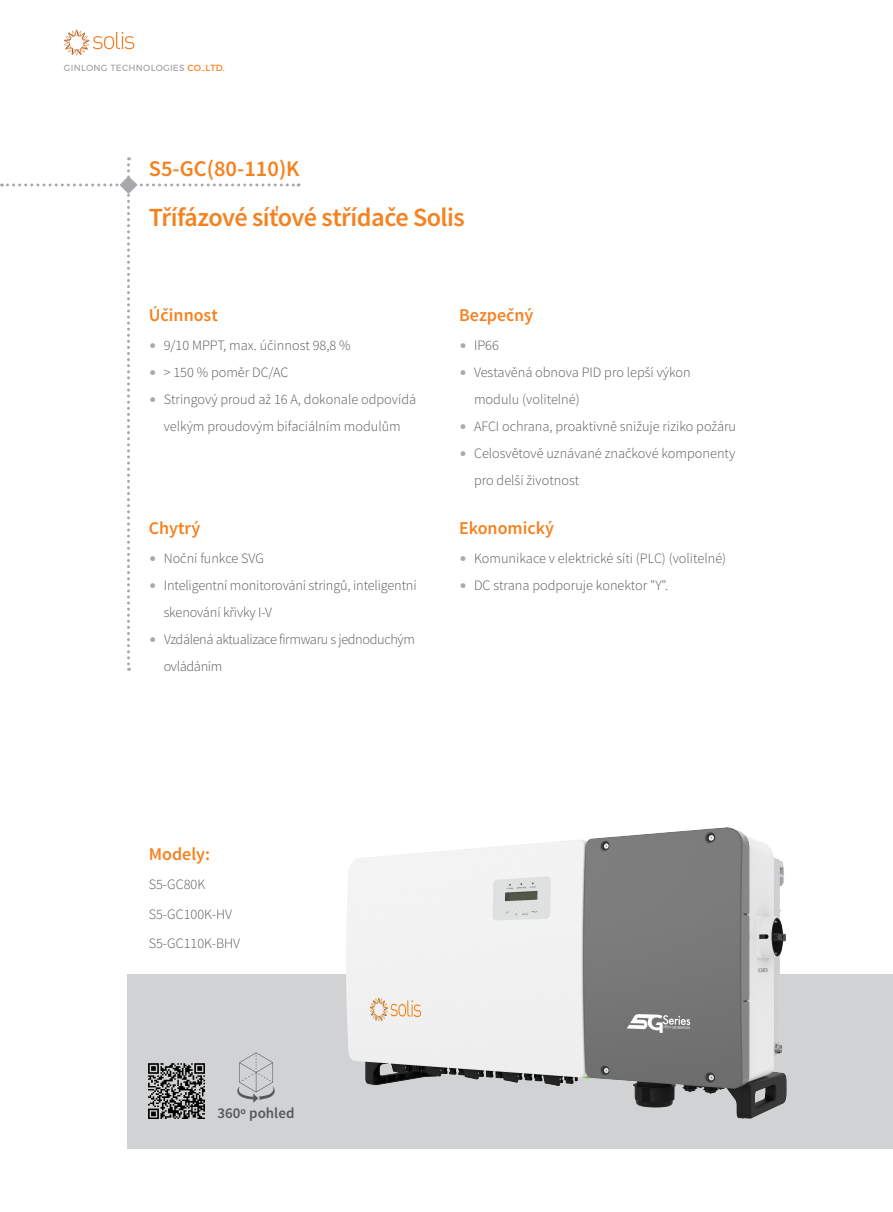
<style>
.page{position:relative;width:893px;height:1212px;background:#fff}
.page>*{position:absolute;margin:0;border:0;box-sizing:border-box;transform-origin:0 0}
.t1{font:600 26.25px "Source Sans Pro";letter-spacing:-.02em;color:#f58220}
.t2{font:600 22.5px "Source Sans Pro";color:#f58220}
.t3{font:600 18px "Source Sans Pro";color:#f58220}
.t4{font:600 15px "Source Sans Pro";color:#57585a}
.t5{font:300 14.25px/27px "Source Sans Pro";color:#57585a}
.t6{font:300 14.25px/27px "Source Sans Pro";letter-spacing:-.025em;color:#57585a}
.t7{font:9px "Montserrat";letter-spacing:.025em;color:#a8a9ad}
.s1{color:#f58220}
.s2{color:#a8a9ad}
</style>
<div class="page">
<div style="left:128px;top:974px;width:765px;height:174px;background:#d1d2d4"></div>
<svg style="left:64px;top:30px;width:70px;height:25px"></svg>
<img style="left:347px;top:827px;width:440px;height:291px">
<img style="left:149px;top:1063px;width:55px;height:55px">
<svg style="left:237px;top:1052px;width:38px;height:51px"></svg>
<svg style="left:1px;top:157px;width:298px;height:514px"></svg>
<p class="t7" style="left:64px;top:63px;width:163px">GINLONG TECHNOLOGIES <span class="s1">CO.,LTD.</span></p>
<h2 class="t2" style="left:149px;top:154px;width:152px">S5-GC(80-110)K</h2>
<h1 class="t1" style="left:149px;top:201px;width:317px">Třífázové síťové střídače Solis</h1>
<p class="t3" style="left:149px;top:304px;width:70px">Účinnost</p>
<p class="t3" style="left:459px;top:304px;width:76px">Bezpečný</p>
<p class="t5" style="left:149px;top:332px;width:203px"><span class="s2">•</span> 9/10 MPPT, max. účinnost 98,8 %</p>
<p class="t5" style="left:149px;top:359px;width:141px"><span class="s2">•</span> &gt; 150 % poměr DC/AC</p>
<p class="t5" style="left:149px;top:386px;width:269px;text-align:center"><span class="s2">•</span> Stringový proud až 16 A, dokonale odpovídá velkým proudovým bifaciálním modulům</p>
<p class="t3" style="left:149px;top:517px;width:53px">Chytrý</p>
<p class="t5" style="left:149px;top:545px;width:117px"><span class="s2">•</span> Noční funkce SVG</p>
<p class="t5" style="left:164px;top:572px;width:254px;text-indent:-15px"><span class="s2">•</span> Inteligentní monitorování stringů, inteligentní skenování křivky I-V</p>
<p class="t6" style="left:164px;top:626px;width:253px;text-indent:-15px"><span class="s2">•</span> Vzdálená aktualizace firmwaru s jednoduchým ovládáním</p>
<p class="t5" style="left:459px;top:332px;width:41px"><span class="s2">•</span> IP66</p>
<p class="t5" style="left:474px;top:359px;width:218px;text-indent:-15px"><span class="s2">•</span> Vestavěná obnova PID pro lepší výkon modulu (volitelné)</p>
<p class="t5" style="left:459px;top:413px;width:278px"><span class="s2">•</span> AFCI ochrana, proaktivně snižuje riziko požáru</p>
<p class="t5" style="left:474px;top:440px;width:263px;text-indent:-15px"><span class="s2">•</span> Celosvětově uznávané značkové komponenty pro delší životnost</p>
<p class="t3" style="left:459px;top:517px;width:96px">Ekonomický</p>
<p class="t5" style="left:459px;top:545px;width:269px"><span class="s2">•</span> Komunikace v elektrické síti (PLC) (volitelné)</p>
<p class="t5" style="left:459px;top:572px;width:211px"><span class="s2">•</span> DC strana podporuje konektor "Y".</p>
<p class="t3" style="left:149px;top:843px;width:63px">Modely:</p>
<p class="t5" style="left:149px;top:870px;width:93px;line-height:29.5px">S5-GC80K<br>S5-GC100K-HV<br>S5-GC110K-BHV</p>
<p class="t4" style="left:218px;top:1104px;width:78px">360º pohled</p>
</div>
